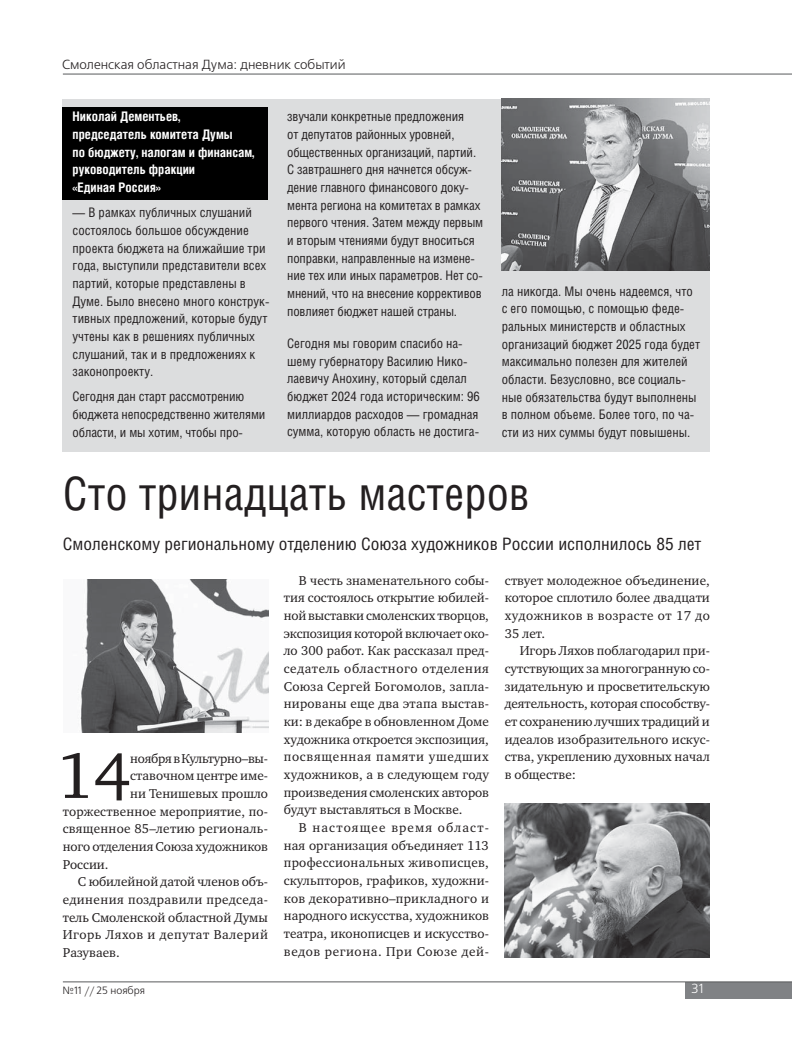
<style>
.page{position:relative;width:798px;height:1063px;background:#fff}
.page>*{position:absolute;margin:0;border:0;box-sizing:border-box;transform-origin:0 0}
.t1{font:65.88px "Charter ITC";color:#231f20}
.t2{font:46.12px "Helios Cond";color:#231f20}
.t3{font:17.12px "Helios Cond";color:#231f20;scale:1.05 1}
.t4{font:13.12px/17.6px "Helios Cond";color:#231f20}
.t5{font:13.12px/17.6px "Charter ITC";color:#231f20;text-align:justify}
.t6{font:700 13.12px/17.6px "Helios Cond";color:#fff}
.t7{font:13.12px "Free Set C";color:#231f20}
.t8{font:13.12px "Charter ITC";letter-spacing:.03em;color:#231f20}
.t9{font:13.12px "Charter ITC";letter-spacing:.035em;color:#231f20}
.t10{font:13.12px "Charter ITC";letter-spacing:-.02em;color:#231f20}
.t11{font:13.12px "Free Set C";color:#fff}
.t12{font:10.5px "Free Set C";color:#231f20}
</style>
<div class="page">
<div style="left:684px;top:982px;width:106px;height:16px;background:#808285"></div>
<hr style="left:63px;top:982px;width:727px;height:1px;background:#58595b">
<hr style="left:63px;top:74px;width:727px;height:1px;background:#58595b">
<div style="left:63px;top:99px;width:646px;height:352px;background:#dcddde"></div>
<div style="left:63px;top:107px;width:205px;height:92px;background:#000"></div>
<img style="left:501px;top:99px;width:208px;height:171px">
<img style="left:78px;top:579px;width:190px;height:154px">
<img style="left:504px;top:804px;width:205px;height:153px">
<p class="t7" style="left:62px;top:59px;width:285px">Смоленская областная Дума: дневник событий</p>
<p class="t6" style="left:73px;top:109px;width:183px">Николай Дементьев, председатель комитета Думы<br>по бюджету, налогам и финансам, руководитель фракции<br>«Единая Россия»</p>
<p class="t4" style="left:73px;top:205px;width:198px">— В рамках публичных слушаний состоялось большое обсуждение проекта бюджета на ближайшие три года, выступили представители всех партий, которые представлены в<br>Думе. Было внесено много конструк&shy;тивных предложений, которые будут учтены как в решениях публичных слушаний, так и в предложениях к законопроекту.</p>
<p class="t4" style="left:73px;top:389px;width:194px">Сегодня дан старт рассмотрению бюджета непосредственно жителями области, и мы хотим, чтобы про-</p>
<p class="t4" style="left:287px;top:109px;width:197px">звучали конкретные предложения<br>от депутатов районных уровней, общественных организаций, партий.<br>С завтрашнего дня начнется обсуж&shy;дение главного финансового доку&shy;мента региона на комитетах в рамках первого чтения. Затем между первым и вторым чтениями будут вноситься поправки, направленные на измене&shy;ние тех или иных параметров. Нет со&shy;мнений, что на внесение коррективов повлияет бюджет нашей страны.</p>
<p class="t4" style="left:287px;top:336px;width:194px">Сегодня мы говорим спасибо на&shy;шему губернатору Василию Нико&shy;лаевичу Анохину, который сделал бюджет 2024 года историческим: 96 миллиардов расходов — громадная сумма, которую область не достига-</p>
<p class="t4" style="left:501px;top:284px;width:200px">ла никогда. Мы очень надеемся, что с его помощью, с помощью феде&shy;ральных министерств и областных организаций бюджет 2025 года будет максимально полезен для жителей области. Безусловно, все социаль&shy;ные обязательства будут выполнены в полном объеме. Более того, по ча&shy;сти из них суммы будут повышены.</p>
<h2 class="t2" style="left:63px;top:477px;width:468px">Сто тринадцать мастеров</h2>
<h3 class="t3" style="left:63px;top:538px;width:609px">Смоленскому региональному отделению Союза художников России исполнилось 85 лет</h3>
<h1 class="t1" style="left:57px;top:746px;width:75px">14</h1>
<p class="t10" style="left:130px;top:752px;width:139px">ноября в Культурно–вы-</p>
<p class="t5" style="left:130px;top:768px;width:139px">ставочном центре име-</p>
<p class="t5" style="left:130px;top:785px;width:139px">ни Тенишевых прошло</p>
<p class="t5" style="left:63px;top:803px;width:206px">торжественное мероприятие, по-</p>
<p class="t5" style="left:63px;top:821px;width:206px">священное 85–летию региональ-</p>
<p class="t5" style="left:63px;top:838px;width:206px">ного отделения Союза художников</p>
<p class="t5" style="left:63px;top:856px;width:47px">России.</p>
<p class="t5" style="left:78px;top:874px;width:191px">С юбилейной датой членов объ-</p>
<p class="t8" style="left:63px;top:894px;width:206px">единения поздравили председа-</p>
<p class="t5" style="left:63px;top:909px;width:206px">тель Смоленской областной Думы</p>
<p class="t9" style="left:63px;top:929px;width:206px">Игорь Ляхов и депутат Валерий</p>
<p class="t5" style="left:63px;top:944px;width:58px">Разуваев.</p>
<p class="t5" style="left:284px;top:572px;width:206px;text-indent:15px">В честь знаменательного собы&shy;тия состоялось открытие юбилей&shy;ной выставки смоленских творцов, экспозиция которой включает око&shy;ло 300 работ. Как рассказал пред&shy;седатель областного отделения Союза Сергей Богомолов, запла&shy;нированы еще два этапа выстав&shy;ки: в декабре в обновленном Доме художника откроется экспозиция, посвященная памяти ушедших художников, а в следующем году произведения смоленских авторов будут выставляться в Москве.</p>
<p class="t5" style="left:284px;top:819px;width:206px;text-indent:15px">В настоящее время област&shy;ная организация объединяет 113 профессиональных живописцев, скульпторов, графиков, художни&shy;ков декоративно–прикладного и народного искусства, художников театра, иконописцев и искусство&shy;ведов региона. При Союзе дей-</p>
<p class="t5" style="left:504px;top:572px;width:206px">ствует молодежное объединение, которое сплотило более двадцати художников в возрасте от 17 до 35 лет.</p>
<p class="t5" style="left:504px;top:643px;width:206px;text-indent:15px">Игорь Ляхов поблагодарил при&shy;сутствующих за многогранную со&shy;зидательную и просветительскую деятельность, которая способству&shy;ет сохранению лучших традиций и идеалов изобразительного искус&shy;ства, укреплению духовных начал в обществе:</p>
<p class="t12" style="left:62px;top:986px;width:84px">№11 // 25 ноября</p>
<p class="t11" style="left:691px;top:983px;width:13px">31</p>
</div>
